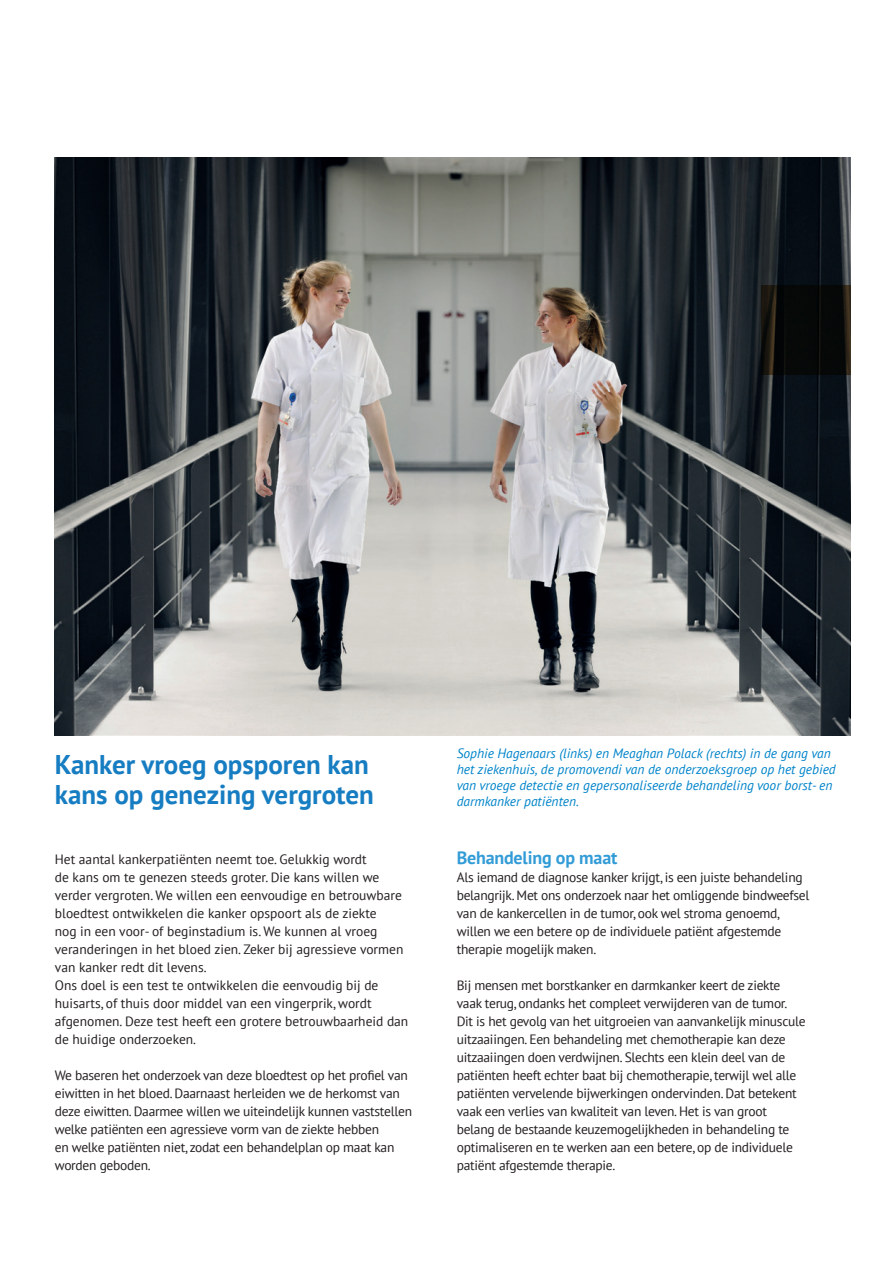
<style>
.page{position:relative;width:893px;height:1263px;background:#fff}
.page>*{position:absolute;margin:0;border:0;box-sizing:border-box;transform-origin:0 0}
.t1{font:700 27px/30px "PT Sans";color:#177dc2}
.t2{font:700 18px "PT Sans";letter-spacing:-.01em;color:#339cd7}
.t3{font:13.5px/18px "PT Sans";letter-spacing:-.02em;color:#231f20}
.t4{font:13.5px/18px "PT Sans";color:#231f20}
.t5{font:italic 13.5px/16.2px "PT Sans";color:#0084ca}
</style>
<div class="page">
<img style="left:55px;top:158px;width:795px;height:578px">
<svg style="left:761px;top:285px;width:89px;height:89px;background:#0c0d0a"></svg>
<p class="t1" style="left:55px;top:749px;width:321px">Kanker vroeg opsporen kan kans op genezing vergroten</p>
<p class="t4" style="left:55px;top:850px;width:355px">Het aantal kankerpatiënten neemt toe. Gelukkig wordt<br>de kans om te genezen steeds groter. Die kans willen we verder vergroten. We willen een eenvoudige en betrouwbare bloedtest ontwikkelen die kanker opspoort als de ziekte<br>nog in een voor- of beginstadium is. We kunnen al vroeg veranderingen in het bloed zien. Zeker bij agressieve vormen van kanker redt dit levens.<br>Ons doel is een test te ontwikkelen die eenvoudig bij de huisarts, of thuis door middel van een vingerprik, wordt afgenomen. Deze test heeft een grotere betrouwbaarheid dan de huidige onderzoeken.</p>
<p class="t3" style="left:55px;top:1066px;width:359px">We baseren het onderzoek van deze bloedtest op het profiel van eiwitten in het bloed. Daarnaast herleiden we de herkomst van deze eiwitten. Daarmee willen we uiteindelijk kunnen vaststellen welke patiënten een agressieve vorm van de ziekte hebben<br>en welke patiënten niet, zodat een behandelplan op maat kan worden geboden.</p>
<p class="t5" style="left:457px;top:744px;width:381px">Sophie Hagenaars (links) en Meaghan Polack (rechts) in de gang van het ziekenhuis, de promovendi van de onderzoeksgroep op het gebied van vroege detectie en gepersonaliseerde behandeling voor borst- en darmkanker patiënten.</p>
<p class="t2" style="left:457px;top:846px;width:162px">Behandeling op maat</p>
<p class="t3" style="left:457px;top:868px;width:354px">Als iemand de diagnose kanker krijgt, is een juiste behandeling belangrijk. Met ons onderzoek naar het omliggende bindweefsel van de kankercellen in de tumor, ook wel stroma genoemd, willen we een betere op de individuele patiënt afgestemde therapie mogelijk maken.</p>
<p class="t3" style="left:457px;top:976px;width:351px">Bij mensen met borstkanker en darmkanker keert de ziekte vaak terug, ondanks het compleet verwijderen van de tumor.<br>Dit is het gevolg van het uitgroeien van aanvankelijk minuscule uitzaaiingen. Een behandeling met chemotherapie kan deze uitzaaiingen doen verdwijnen. Slechts een klein deel van de patiënten heeft echter baat bij chemotherapie, terwijl wel alle patiënten vervelende bijwerkingen ondervinden. Dat betekent vaak een verlies van kwaliteit van leven. Het is van groot belang de bestaande keuzemogelijkheden in behandeling te optimaliseren en te werken aan een betere, op de individuele patiënt afgestemde therapie.</p>
</div>
